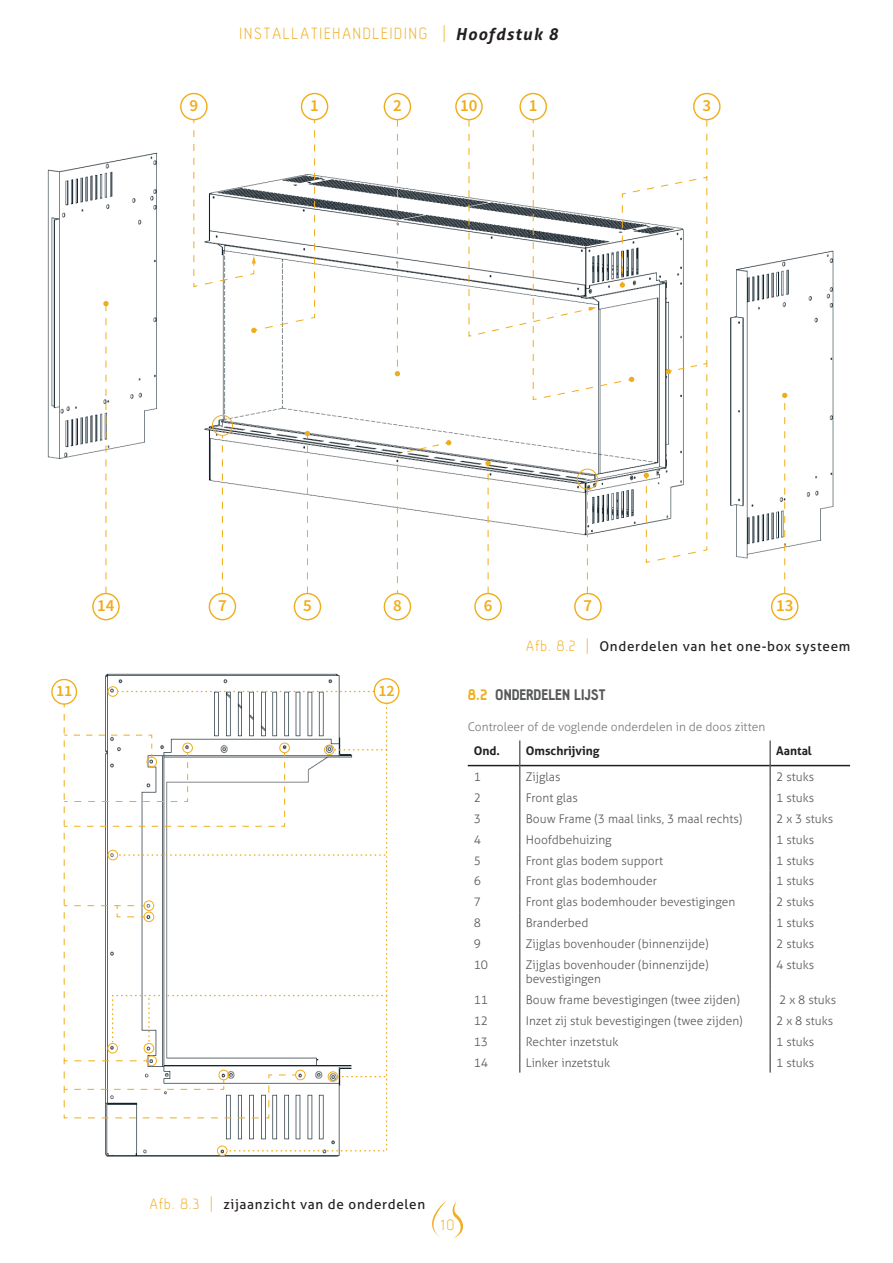
<style>
.page{position:relative;width:893px;height:1263px;background:#fff}
.page>*{position:absolute;margin:0;border:0;box-sizing:border-box;transform-origin:0 0}
.t1{font:300 18px "Hallosans";letter-spacing:.11em;color:#f0ae25}
.t2{font:600 16.95px "Source Sans Pro";color:#f0ad1b}
.t3{font:300 16.5px "Hallosans";color:#f0ae25}
.t4{font:600 15.9px "Source Sans Pro";color:#f0ad1b}
.t5{font:900 15px "Hallosans";color:#57585a}
.t6{font:13.5px "Aller";letter-spacing:.05em;color:#231f20}
.Table__Grey_Light_L_9pt{font:300 12px/14.4px "Aller";color:#57585a}
.t7{font:300 12px "Aller";color:#76787b}
.Table__Black_Bold_L_9pt{font:700 12px "Aller";color:#231f20}
.s1{font-family:"Aller";font-weight:700;font-style:italic;font-size:16.5px;color:#231f20}
.s2{font-family:"Hallosans";font-weight:300;font-size:16.5px;color:#f0ae25}
.s3{color:#f0ae25}
</style>
<div class="page">
<svg style="left:432px;top:1202px;width:13px;height:36px"></svg>
<svg style="left:453px;top:1201px;width:10px;height:37px"></svg>
<hr style="left:468px;top:765px;width:51px;height:1px;background:#231f20">
<hr style="left:520px;top:765px;width:250px;height:1px;background:#231f20">
<hr style="left:770px;top:765px;width:80px;height:1px;background:#231f20">
<hr style="left:519px;top:954px;width:1px;height:35px;background:#231f20">
<hr style="left:770px;top:954px;width:1px;height:35px;background:#231f20">
<svg style="left:519px;top:989px;width:1px;height:83px"></svg>
<svg style="left:770px;top:989px;width:1px;height:83px"></svg>
<svg style="left:519px;top:740px;width:1px;height:214px"></svg>
<svg style="left:770px;top:740px;width:1px;height:214px"></svg>
<img style="left:47px;top:110px;width:787px;height:457px">
<div style="left:301px;top:93px;width:27px;height:27px;border:1px solid #f0ad1b;border-radius:50%"></div>
<div style="left:180px;top:93px;width:28px;height:27px;border:1px solid #f0ad1b;border-radius:50%"></div>
<svg style="left:310px;top:130px;width:5px;height:189px"></svg>
<svg style="left:251px;top:319px;width:53px;height:14px"></svg>
<svg style="left:193px;top:130px;width:5px;height:157px"></svg>
<svg style="left:204px;top:256px;width:52px;height:29px"></svg>
<div style="left:519px;top:93px;width:28px;height:27px;border:1px solid #f0ad1b;border-radius:50%"></div>
<div style="left:455px;top:93px;width:28px;height:27px;border:1px solid #f0ad1b;border-radius:50%"></div>
<div style="left:384px;top:93px;width:27px;height:27px;border:1px solid #f0ad1b;border-radius:50%"></div>
<svg style="left:395px;top:120px;width:5px;height:256px"></svg>
<div style="left:693px;top:93px;width:28px;height:27px;border:1px solid #f0ad1b;border-radius:50%"></div>
<div style="left:384px;top:593px;width:27px;height:27px;border:1px solid #f0ad1b;border-radius:50%"></div>
<div style="left:294px;top:593px;width:27px;height:27px;border:1px solid #f0ad1b;border-radius:50%"></div>
<svg style="left:305px;top:431px;width:5px;height:162px"></svg>
<svg style="left:397px;top:440px;width:55px;height:143px"></svg>
<div style="left:474px;top:593px;width:28px;height:27px;border:1px solid #f0ad1b;border-radius:50%"></div>
<div style="left:574px;top:593px;width:28px;height:27px;border:1px solid #f0ad1b;border-radius:50%"></div>
<div style="left:209px;top:593px;width:27px;height:27px;border:1px solid #f0ad1b;border-radius:50%"></div>
<svg style="left:222px;top:436px;width:1px;height:157px"></svg>
<div style="left:92px;top:593px;width:28px;height:27px;border:1px solid #f0ad1b;border-radius:50%"></div>
<svg style="left:103px;top:301px;width:6px;height:292px"></svg>
<div style="left:771px;top:593px;width:27px;height:27px;border:1px solid #f0ad1b;border-radius:50%"></div>
<svg style="left:782px;top:393px;width:5px;height:200px"></svg>
<div style="left:212px;top:415px;width:21px;height:21px;border:1px solid #f0ad1b;border-radius:50%"></div>
<svg style="left:468px;top:119px;width:239px;height:474px"></svg>
<div style="left:577px;top:469px;width:21px;height:20px;border:1px solid #f0ad1b;border-radius:50%"></div>
<img style="left:75px;top:673px;width:295px;height:484px">
<div style="left:51px;top:679px;width:26px;height:26px;border:1px solid #f0ad1b;border-radius:50%"></div>
<div style="left:374px;top:678px;width:25px;height:26px;border:1px solid #f0ad1b;border-radius:50%"></div>
<div style="left:108px;top:686px;width:10px;height:11px;border:1px solid #f0ad1b;border-radius:50%"></div>
<div style="left:217px;top:1146px;width:10px;height:10px;border:1px solid #f0ad1b;border-radius:50%"></div>
<svg style="left:118px;top:691px;width:256px;height:1px"></svg>
<svg style="left:64px;top:702px;width:324px;height:450px"></svg>
<h1 class="t1" style="left:240px;top:24px;width:320px">INSTALLATIEHANDLEIDING | <span class="s1">Hoofdstuk 8</span></h1>
<p class="t2" style="left:189px;top:94px;width:10px">9</p>
<p class="t2" style="left:310px;top:94px;width:10px">1</p>
<p class="t2" style="left:393px;top:94px;width:10px">2</p>
<p class="t2" style="left:460px;top:94px;width:19px">10</p>
<p class="t2" style="left:529px;top:94px;width:10px">1</p>
<p class="t2" style="left:702px;top:94px;width:10px">3</p>
<p class="t2" style="left:97px;top:594px;width:19px">14</p>
<p class="t2" style="left:218px;top:594px;width:10px">7</p>
<p class="t2" style="left:303px;top:594px;width:10px">5</p>
<p class="t2" style="left:393px;top:594px;width:10px">8</p>
<p class="t2" style="left:484px;top:594px;width:10px">6</p>
<p class="t2" style="left:584px;top:594px;width:10px">7</p>
<p class="t2" style="left:776px;top:594px;width:19px">13</p>
<p class="t6" style="left:526px;top:638px;width:326px"><span class="s2">Afb. 8.2 |</span> Onderdelen van het one-box systeem</p>
<p class="t4" style="left:56px;top:680px;width:18px">11</p>
<p class="t4" style="left:378px;top:680px;width:18px">12</p>
<p class="t5" style="left:468px;top:686px;width:139px"><span class="s3">8.2</span> ONDERDELEN LIJST</p>
<p class="t7" style="left:468px;top:719px;width:299px">Controleer of de voglende onderdelen in de doos zitten</p>
<p class="Table__Black_Bold_L_9pt" style="left:474px;top:744px;width:28px">Ond.</p>
<p class="Table__Black_Bold_L_9pt" style="left:526px;top:744px;width:75px">Omschrijving</p>
<p class="Table__Black_Bold_L_9pt" style="left:776px;top:744px;width:37px">Aantal</p>
<p class="Table__Grey_Light_L_9pt" style="left:474px;top:770px;width:9px">1</p>
<p class="Table__Grey_Light_L_9pt" style="left:526px;top:770px;width:36px">Zijglas</p>
<p class="Table__Grey_Light_L_9pt" style="left:776px;top:770px;width:40px">2 stuks</p>
<p class="Table__Grey_Light_L_9pt" style="left:474px;top:790px;width:9px">2</p>
<p class="Table__Grey_Light_L_9pt" style="left:526px;top:790px;width:53px">Front glas</p>
<p class="Table__Grey_Light_L_9pt" style="left:776px;top:790px;width:40px">1 stuks</p>
<p class="Table__Grey_Light_L_9pt" style="left:474px;top:811px;width:9px">3</p>
<p class="Table__Grey_Light_L_9pt" style="left:526px;top:811px;width:218px">Bouw Frame (3 maal links, 3 maal rechts)</p>
<p class="Table__Grey_Light_L_9pt" style="left:776px;top:811px;width:59px">2 x 3 stuks</p>
<p class="Table__Grey_Light_L_9pt" style="left:474px;top:832px;width:9px">4</p>
<p class="Table__Grey_Light_L_9pt" style="left:526px;top:832px;width:87px">Hoofdbehuizing</p>
<p class="Table__Grey_Light_L_9pt" style="left:776px;top:832px;width:40px">1 stuks</p>
<p class="Table__Grey_Light_L_9pt" style="left:474px;top:853px;width:9px">5</p>
<p class="Table__Grey_Light_L_9pt" style="left:526px;top:853px;width:139px">Front glas bodem support</p>
<p class="Table__Grey_Light_L_9pt" style="left:776px;top:853px;width:40px">1 stuks</p>
<p class="Table__Grey_Light_L_9pt" style="left:474px;top:874px;width:9px">6</p>
<p class="Table__Grey_Light_L_9pt" style="left:526px;top:874px;width:133px">Front glas bodemhouder</p>
<p class="Table__Grey_Light_L_9pt" style="left:776px;top:874px;width:40px">1 stuks</p>
<p class="Table__Grey_Light_L_9pt" style="left:474px;top:895px;width:9px">7</p>
<p class="Table__Grey_Light_L_9pt" style="left:526px;top:895px;width:211px">Front glas bodemhouder bevestigingen</p>
<p class="Table__Grey_Light_L_9pt" style="left:776px;top:895px;width:40px">2 stuks</p>
<p class="Table__Grey_Light_L_9pt" style="left:474px;top:916px;width:9px">8</p>
<p class="Table__Grey_Light_L_9pt" style="left:526px;top:916px;width:64px">Branderbed</p>
<p class="Table__Grey_Light_L_9pt" style="left:776px;top:916px;width:40px">1 stuks</p>
<p class="Table__Grey_Light_L_9pt" style="left:474px;top:936px;width:9px">9</p>
<p class="Table__Grey_Light_L_9pt" style="left:526px;top:936px;width:184px">Zijglas bovenhouder (binnenzijde)</p>
<p class="Table__Grey_Light_L_9pt" style="left:776px;top:936px;width:40px">2 stuks</p>
<p class="Table__Grey_Light_L_9pt" style="left:474px;top:957px;width:16px">10</p>
<p class="Table__Grey_Light_L_9pt" style="left:526px;top:957px;width:184px">Zijglas bovenhouder (binnenzijde) bevestigingen</p>
<p class="Table__Grey_Light_L_9pt" style="left:776px;top:957px;width:40px">4 stuks</p>
<p class="Table__Grey_Light_L_9pt" style="left:474px;top:992px;width:16px">11</p>
<p class="Table__Grey_Light_L_9pt" style="left:526px;top:992px;width:216px">Bouw frame bevestigingen (twee zijden)</p>
<p class="Table__Grey_Light_L_9pt" style="left:779px;top:992px;width:59px">2 x 8 stuks</p>
<p class="Table__Grey_Light_L_9pt" style="left:474px;top:1013px;width:16px">12</p>
<p class="Table__Grey_Light_L_9pt" style="left:526px;top:1013px;width:218px">Inzet zij stuk bevestigingen (twee zijden)</p>
<p class="Table__Grey_Light_L_9pt" style="left:776px;top:1013px;width:59px">2 x 8 stuks</p>
<p class="Table__Grey_Light_L_9pt" style="left:474px;top:1034px;width:16px">13</p>
<p class="Table__Grey_Light_L_9pt" style="left:526px;top:1034px;width:94px">Rechter inzetstuk</p>
<p class="Table__Grey_Light_L_9pt" style="left:776px;top:1034px;width:40px">1 stuks</p>
<p class="Table__Grey_Light_L_9pt" style="left:474px;top:1055px;width:16px">14</p>
<p class="Table__Grey_Light_L_9pt" style="left:526px;top:1055px;width:86px">Linker inzetstuk</p>
<p class="Table__Grey_Light_L_9pt" style="left:776px;top:1055px;width:40px">1 stuks</p>
<p class="t6" style="left:150px;top:1196px;width:277px"><span class="s2">Afb. 8.3 |</span> zijaanzicht van de onderdelen</p>
<h3 class="t3" style="left:441px;top:1216px;width:15px">10</h3>
</div>
